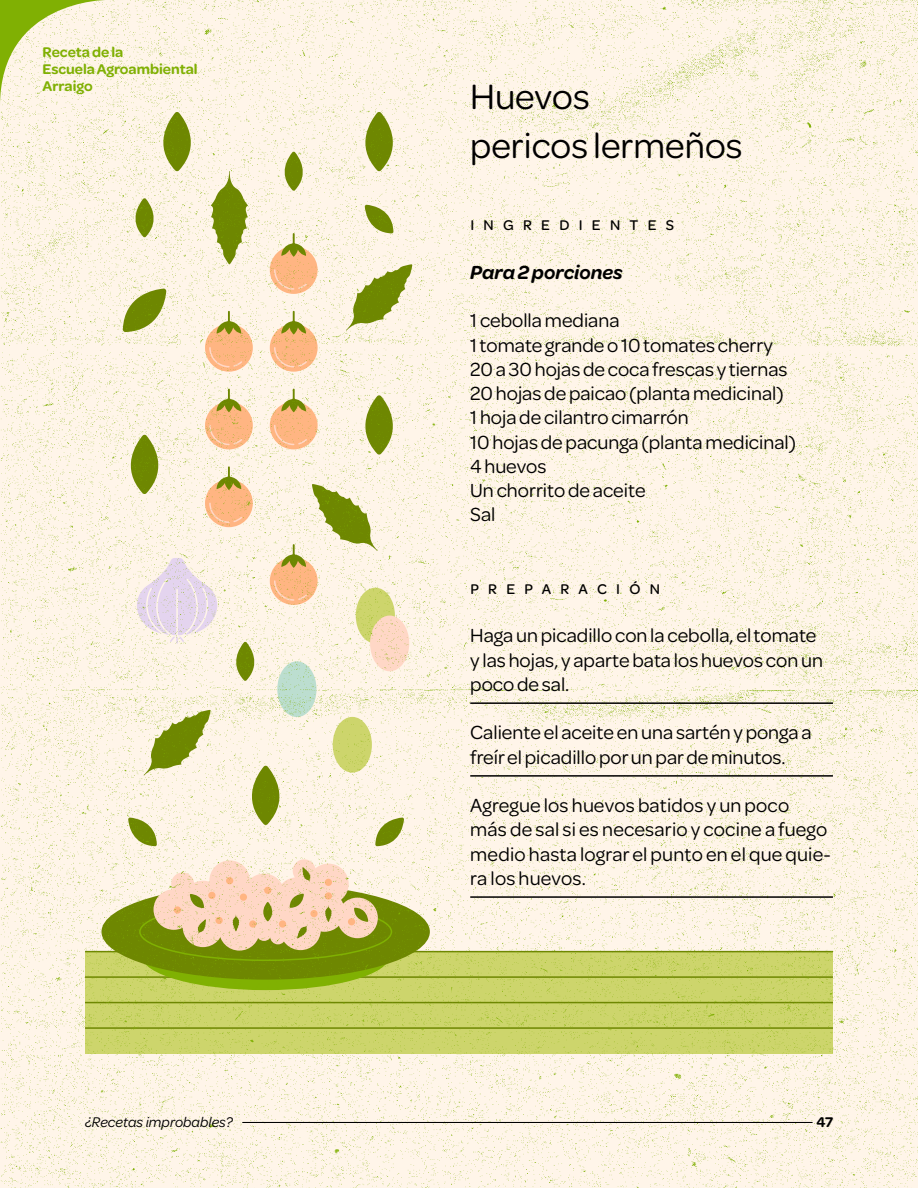
<style>
.page{position:relative;width:918px;height:1188px;background:#fff}
.page>*{position:absolute;margin:0;border:0;box-sizing:border-box;transform-origin:0 0}
.t1{font:37.5px/48.4px "Omnes";color:#000}
.t2{font:20.25px/24.3px "Omnes";color:#000}
.t3{font:italic 600 20.25px "Omnes";color:#000}
.t4{font:600 15px/17.2px "Omnes";color:#80b003}
.t5{font:500 15px "Omnes";letter-spacing:.62em;color:#000}
.t6{font:italic 15px "Omnes";color:#000}
.t7{font:600 15px "Omnes";color:#000}
</style>
<div class="page">
<img style="left:0;top:0;width:918px;height:1188px">
<hr style="left:470px;top:702px;width:363px;height:2px;background:#000">
<hr style="left:470px;top:775px;width:363px;height:2px;background:#000">
<hr style="left:470px;top:896px;width:363px;height:2px;background:#000">
<hr style="left:243px;top:1122px;width:569px;height:1px;background:#000">
<svg style="left:0;top:0;width:106px;height:106px;background:#e2e5b5"></svg>
<p class="t4" style="left:43px;top:42px;width:157px">Receta de la<br>Escuela Agroambiental<br>Arraigo</p>
<h1 class="t1" style="left:470px;top:70px;width:274px">Huevos<br>pericos lermeños</h1>
<p class="t5" style="left:470px;top:215px;width:205px">INGREDIENTES</p>
<p class="t3" style="left:470px;top:259px;width:154px">Para 2 porciones</p>
<p class="t2" style="left:470px;top:307px;width:327px">1 cebolla mediana<br>1 tomate grande o 10 tomates cherry<br>20 a 30 hojas de coca frescas y tiernas<br>20 hojas de paicao (planta medicinal)<br>1 hoja de cilantro cimarrón<br>10 hojas de pacunga (planta medicinal)<br>4 huevos<br>Un chorrito de aceite<br>Sal</p>
<p class="t5" style="left:470px;top:579px;width:191px">PREPARACIÓN</p>
<p class="t2" style="left:470px;top:622px;width:354px">Haga un picadillo con la cebolla, el tomate y las hojas, y aparte bata los huevos con un poco de sal.</p>
<p class="t2" style="left:470px;top:719px;width:343px">Caliente el aceite en una sartén y ponga a freír el picadillo por un par de minutos.</p>
<p class="t2" style="left:470px;top:792px;width:362px">Agregue los huevos batidos y un poco más de sal si es necesario y cocine a fuego medio hasta lograr el punto en el que quie&shy;ra los huevos.</p>
<p class="t6" style="left:85px;top:1112px;width:149px">¿Recetas improbables?</p>
<p class="t7" style="left:817px;top:1111px;width:18px">47</p>
</div>
